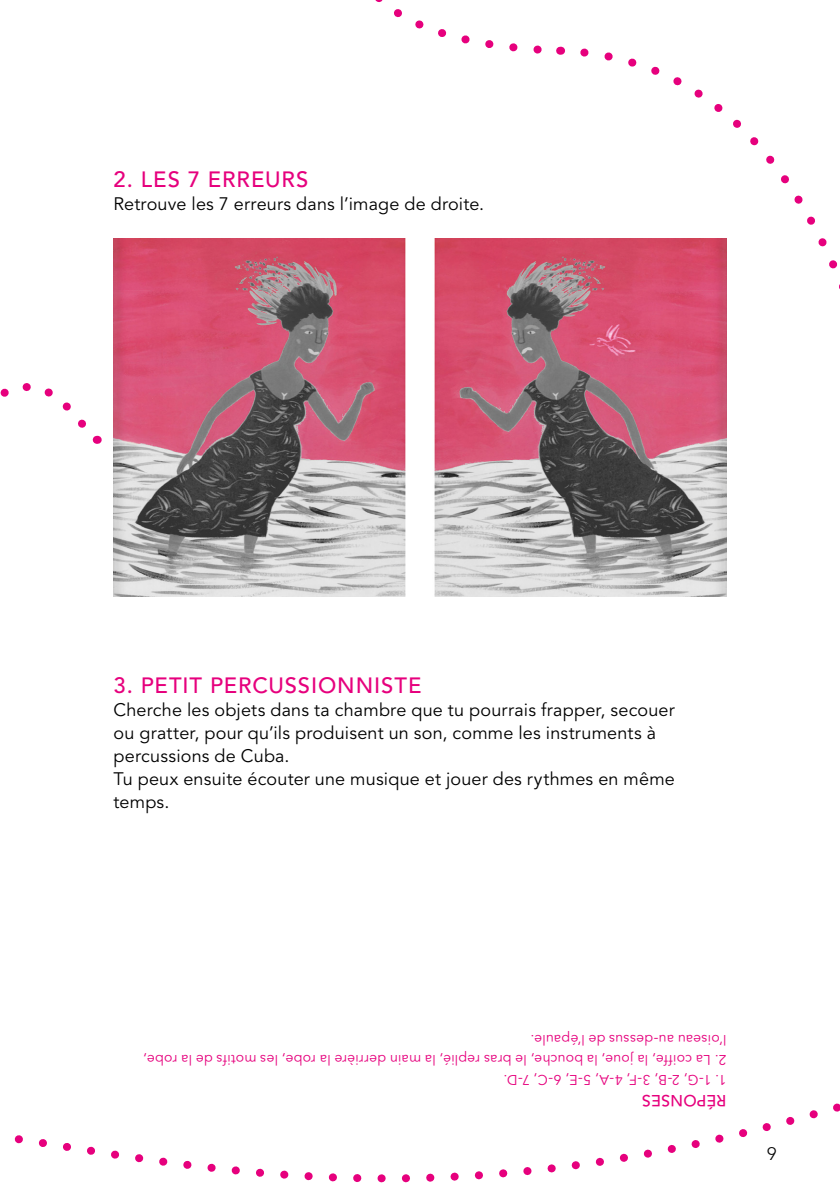
<style>
.page{position:relative;width:840px;height:1191px;background:#fff}
.page>*{position:absolute;margin:0;border:0;box-sizing:border-box;transform-origin:0 0}
.SJP_nom_jeux{font:500 22px "Avenir";letter-spacing:.04em;color:#e6007d}
.SJP_nom_jeux-2{font:18px/23px "Avenir";letter-spacing:.01em;color:#000}
.t1{font:300 18px "Avenir";color:#000}
.SJP_réponses_jeux{font:500 16px "Avenir";letter-spacing:.015em;color:#e6007d}
.SJP_réponses_jeux-2{font:14px/20px "Avenir";letter-spacing:.02em;color:#e6007d}
</style>
<div class="page">
<svg style="left:0;top:383px;width:100px;height:61px"></svg>
<svg style="left:14px;top:1103px;width:825px;height:80px"></svg>
<svg style="left:580px;top:48px;width:258px;height:348px"></svg>
<svg style="left:375px;top:0;width:185px;height:55px"></svg>
<img style="left:113px;top:238px;width:613px;height:359px">
<p class="SJP_nom_jeux" style="left:113px;top:167px;width:196px">2. LES 7 ERREURS</p>
<p class="SJP_nom_jeux-2" style="left:113px;top:193px;width:372px">Retrouve les 7 erreurs dans l’image de droite.</p>
<p class="SJP_nom_jeux" style="left:113px;top:673px;width:309px">3. PETIT PERCUSSIONNISTE</p>
<p class="SJP_nom_jeux-2" style="left:113px;top:699px;width:562px">Cherche les objets dans ta chambre que tu pourrais frapper, secouer ou gratter, pour qu’ils produisent un son, comme les instruments à percussions de Cuba.</p>
<p class="SJP_nom_jeux-2" style="left:113px;top:768px;width:562px">Tu peux ensuite écouter une musique et jouer des rythmes en même temps.</p>
<p class="SJP_réponses_jeux-2" style="left:726px;top:1069px;width:584px;rotate:-180deg">2. La coiffe, la joue, la bouche, le bras replié, la main derrière la robe, les motifs de la robe, l’oiseau au-dessus de l’épaule.</p>
<p class="SJP_réponses_jeux-2" style="left:726px;top:1089px;width:224px;rotate:-180deg">1. 1-G, 2-B, 3-F, 4-A, 5-E, 6-C, 7-D.</p>
<p class="SJP_réponses_jeux" style="left:726px;top:1110px;width:86px;rotate:-180deg">RÉPONSES</p>
<p class="t1" style="left:766px;top:1143px;width:11px">9</p>
</div>
